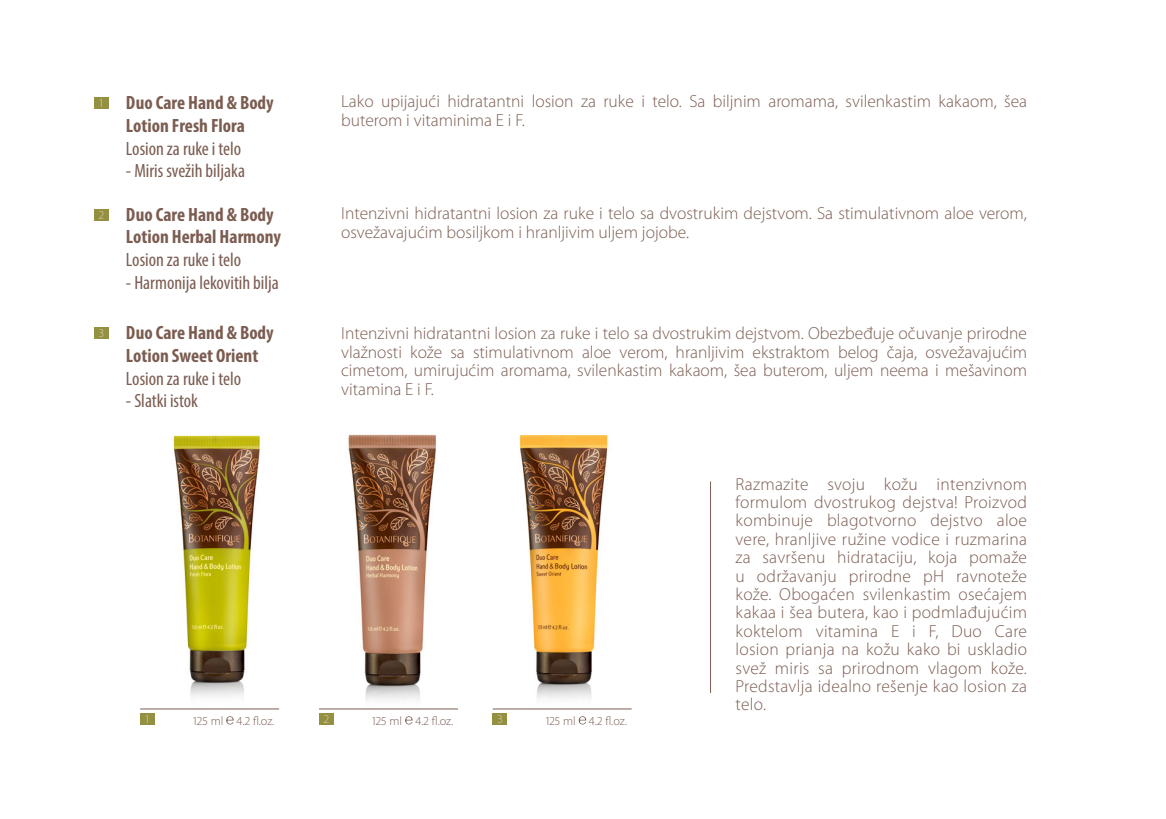
<style>
.page{position:relative;width:1166px;height:819px;background:#fff}
.page>*{position:absolute;margin:0;border:0;box-sizing:border-box;transform-origin:0 0}
.t1{font:condensed 19.25px "Myriad Pro";color:#7b5c51}
.t2{font:700 condensed 19.25px/22.8px "Myriad Pro";color:#7b5c51}
.t3{font:300 17.5px/18.4px "Myriad Pro";color:#7b5c51;text-align:justify}
.t4{font:300 12.25px "Myriad Pro";letter-spacing:-.025em;color:#7b5c51}
.t5{font:300 11.9px "Myriad Pro";color:#e2ceaa}
</style>
<div class="page">
<div style="left:94px;top:97px;width:14px;height:12px;background:#939042"></div>
<div style="left:94px;top:209px;width:14px;height:12px;background:#939042"></div>
<div style="left:94px;top:327px;width:14px;height:12px;background:#939042"></div>
<hr style="left:140px;top:708px;width:139px;height:1px;background:#7b5c51">
<hr style="left:319px;top:708px;width:139px;height:1px;background:#7b5c51">
<hr style="left:493px;top:708px;width:138px;height:1px;background:#7b5c51">
<div style="left:140px;top:713px;width:14px;height:11px;background:#939042"></div>
<div style="left:319px;top:713px;width:14px;height:11px;background:#939042"></div>
<div style="left:493px;top:713px;width:14px;height:11px;background:#939042"></div>
<img style="left:163px;top:435px;width:109px;height:275px">
<img style="left:336px;top:434px;width:113px;height:276px">
<img style="left:504px;top:436px;width:118px;height:286px">
<svg style="left:226px;top:716px;width:8px;height:8px"></svg>
<svg style="left:405px;top:716px;width:8px;height:8px"></svg>
<svg style="left:579px;top:716px;width:7px;height:8px"></svg>
<hr style="left:710px;top:481px;width:1px;height:212px;background:#7b5c51">
<p class="t5" style="left:98px;top:96px;width:7px">1</p>
<p class="t2" style="left:126px;top:91px;width:149px">Duo Care Hand &amp; Body<br>Lotion Fresh Flora</p>
<p class="t1" style="left:126px;top:137px;width:117px">Losion za ruke i telo</p>
<p class="t1" style="left:126px;top:159px;width:121px">- Miris svežih biljaka</p>
<p class="t5" style="left:98px;top:208px;width:7px">2</p>
<p class="t2" style="left:126px;top:202px;width:156px">Duo Care Hand &amp; Body<br>Lotion Herbal Harmony</p>
<p class="t1" style="left:126px;top:248px;width:117px">Losion za ruke i telo</p>
<p class="t1" style="left:126px;top:271px;width:154px">- Harmonija lekovitih bilja</p>
<p class="t5" style="left:98px;top:326px;width:7px">3</p>
<p class="t2" style="left:126px;top:321px;width:149px">Duo Care Hand &amp; Body<br>Lotion Sweet Orient</p>
<p class="t1" style="left:126px;top:366px;width:117px">Losion za ruke i telo</p>
<p class="t1" style="left:126px;top:389px;width:74px">- Slatki istok</p>
<p class="t3" style="left:341px;top:92px;width:687px">Lako upijajući hidratantni losion za ruke i telo. Sa biljnim aromama, svilenkastim kakaom, šea buterom i vitaminima E i F.</p>
<p class="t3" style="left:341px;top:204px;width:687px">Intenzivni hidratantni losion za ruke i telo sa dvostrukim dejstvom. Sa stimulativnom aloe verom, osvežavajućim bosiljkom i hranljivim uljem jojobe.</p>
<p class="t3" style="left:341px;top:324px;width:687px">Intenzivni hidratantni losion za ruke i telo sa dvostrukim dejstvom. Obezbeđuje očuvanje prirodne vlažnosti kože sa stimulativnom aloe verom, hranljivim ekstraktom belog čaja, osvežavajućim cimetom, umirujućim aromama, svilenkastim kakaom, šea buterom, uljem neema i mešavinom vitamina E i F.</p>
<p class="t3" style="left:735px;top:474px;width:293px">Razmazite svoju kožu intenzivnom formulom dvostrukog dejstva! Proizvod kombinuje blagotvorno dejstvo aloe vere, hranljive ružine vodice i ruzmarina za savršenu hidrataciju, koja pomaže u održavanju prirodne pH ravnoteže kože. Obogaćen svilenkastim osećajem kakaa i šea butera, kao i podmlađujućim koktelom vitamina E i F, Duo Care losion prianja na kožu kako bi uskladio svež miris sa prirodnom vlagom kože.<br>Predstavlja idealno rešenje kao losion za telo.</p>
<p class="t5" style="left:144px;top:712px;width:7px">1</p>
<p class="t4" style="left:192px;top:713px;width:84px">125 ml 4.2 fl.oz.</p>
<p class="t5" style="left:323px;top:712px;width:7px">2</p>
<p class="t4" style="left:371px;top:713px;width:84px">125 ml 4.2 fl.oz.</p>
<p class="t5" style="left:497px;top:712px;width:7px">3</p>
<p class="t4" style="left:545px;top:713px;width:84px">125 ml 4.2 fl.oz.</p>
</div>
